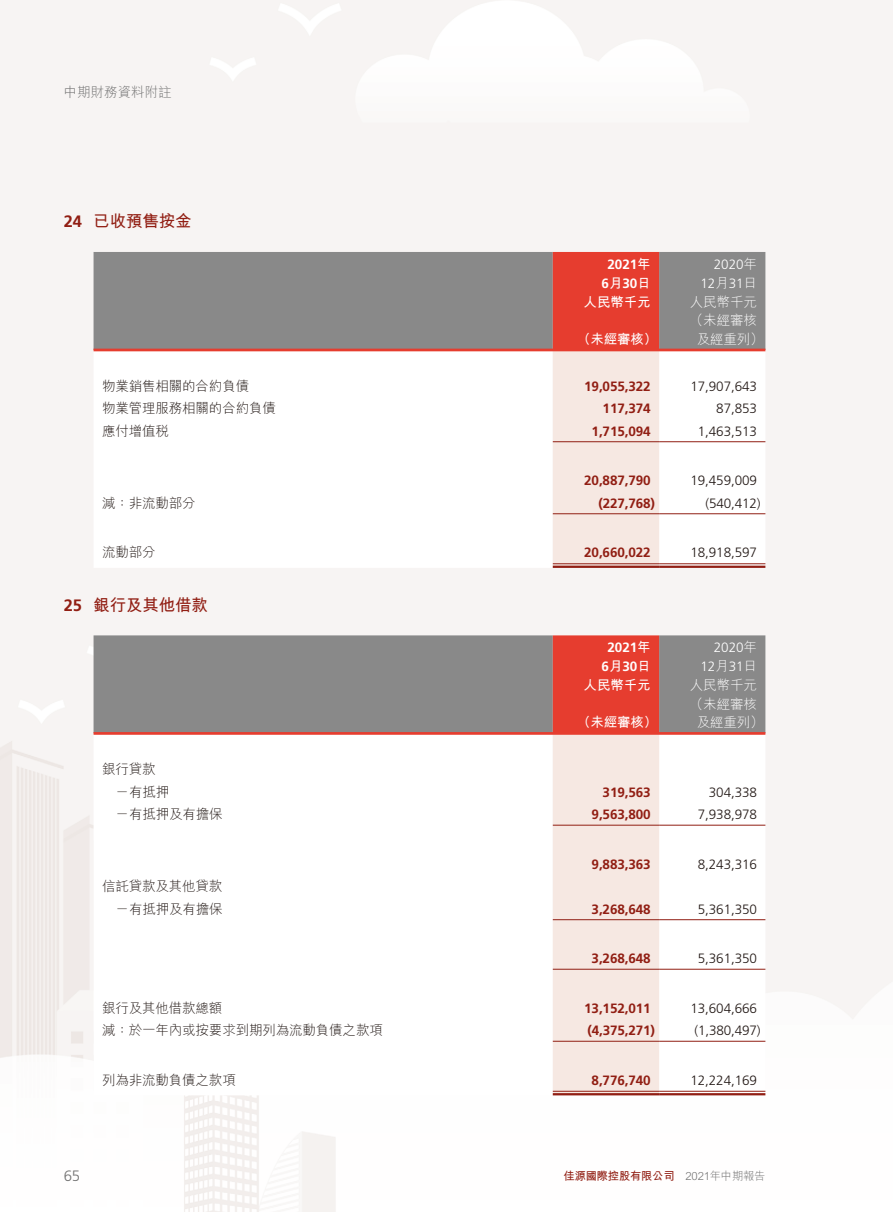
<style>
.page{position:relative;width:893px;height:1212px;background:#fff}
.page>*{position:absolute;margin:0;border:0;box-sizing:border-box;transform-origin:0 0}
.t1{font:16.5px "M Hei HK Bold E Ten B5 H";letter-spacing:-.01em;color:#911e13}
.t2{font:300 15px "Frutiger LT Std";color:#717171}
.t3{font:700 13.5px "Frutiger LT Std";letter-spacing:-.01em;color:#911e13}
.t4{font:300 13.5px "Frutiger LT Std";letter-spacing:-.01em;color:#231916}
.t5{font:13.5px/22.5px "M Hei HK Light E Ten B5 H";letter-spacing:-.01em;color:#231916}
.t6{font:13.5px/18.8px "M Hei HK Light E Ten B5 H";letter-spacing:-.01em;color:#fff;text-align:center}
.t7{font:300 13.5px/18.8px "Frutiger LT Std";letter-spacing:-.01em;color:#fff;text-align:right}
.t8{font:13.5px "M Hei HK Bold E Ten B5 H";letter-spacing:-.01em;color:#fff}
.t9{font:700 13.5px/18.8px "Frutiger LT Std";letter-spacing:-.01em;color:#fff;text-align:center}
.t10{font:13.5px "M Hei HK Light E Ten B5 H";color:#717171}
.t11{font:11.25px "M Hei HK Bold E Ten B5 H";letter-spacing:-.015em;color:#911e13}
.s1{font-family:"Frutiger LT Std";font-weight:700}
.s2{font-family:"M Hei HK Bold E Ten B5 H";font-weight:400}
.s3{font-family:"M Hei HK Light E Ten B5 H";font-weight:400}
.s4{font-family:"M Hei HK Light E Ten B5 H";color:#717171}
</style>
<div class="page">
<img style="left:0;top:0;width:893px;height:1212px">
<div style="left:94px;top:252px;width:671px;height:97px;background:#898989"></div>
<svg style="left:94px;top:351px;width:671px;height:217px"></svg>
<svg style="left:553px;top:252px;width:106px;height:314px;background:#f0b1a8"></svg>
<hr style="left:94px;top:349px;width:671px;height:2px;background:#e63d2f">
<hr style="left:553px;top:441px;width:106px;height:1px;background:#911e13">
<hr style="left:659px;top:441px;width:106px;height:1px;background:#911e13">
<hr style="left:553px;top:513px;width:106px;height:1px;background:#911e13">
<hr style="left:659px;top:513px;width:106px;height:1px;background:#911e13">
<hr style="left:553px;top:563px;width:106px;height:1px;background:#911e13">
<hr style="left:553px;top:566px;width:106px;height:2px;background:#911e13">
<hr style="left:659px;top:563px;width:106px;height:1px;background:#911e13">
<hr style="left:659px;top:566px;width:106px;height:2px;background:#911e13">
<div style="left:94px;top:635px;width:671px;height:97px;background:#898989"></div>
<svg style="left:94px;top:735px;width:671px;height:360px"></svg>
<svg style="left:553px;top:635px;width:106px;height:458px;background:#f2c2bb"></svg>
<hr style="left:94px;top:732px;width:671px;height:3px;background:#e63d2f">
<hr style="left:553px;top:825px;width:106px;height:1px;background:#911e13">
<hr style="left:659px;top:825px;width:106px;height:1px;background:#911e13">
<hr style="left:553px;top:919px;width:106px;height:1px;background:#911e13">
<hr style="left:659px;top:919px;width:106px;height:1px;background:#911e13">
<hr style="left:553px;top:969px;width:106px;height:1px;background:#911e13">
<hr style="left:659px;top:969px;width:106px;height:1px;background:#911e13">
<hr style="left:553px;top:1041px;width:106px;height:1px;background:#911e13">
<hr style="left:659px;top:1041px;width:106px;height:1px;background:#911e13">
<hr style="left:553px;top:1091px;width:106px;height:1px;background:#911e13">
<hr style="left:553px;top:1093px;width:106px;height:2px;background:#911e13">
<hr style="left:659px;top:1091px;width:106px;height:1px;background:#911e13">
<hr style="left:659px;top:1093px;width:106px;height:2px;background:#911e13">
<p class="t10" style="left:64px;top:87px;width:109px">中期財務資料附註</p>
<p class="t1" style="left:64px;top:215px;width:129px"><span class="s1">24</span> 已收預售按金</p>
<p class="t9" style="left:602px;top:256px;width:50px">2021<span class="s2">年<br></span>6<span class="s2">月</span>30<span class="s2">日</span></p>
<p class="t7" style="left:701px;top:256px;width:58px">2020<span class="s3">年<br></span>12<span class="s3">月</span>31<span class="s3">日</span></p>
<p class="t8" style="left:584px;top:296px;width:68px">人民幣千元</p>
<p class="t6" style="left:690px;top:294px;width:68px">人民幣千元</p>
<p class="t8" style="left:577px;top:334px;width:82px">（未經審核）</p>
<p class="t6" style="left:690px;top:313px;width:75px">（未經審核及經重列）</p>
<p class="t5" style="left:102px;top:376px;width:149px">物業銷售相關的合約負債</p>
<p class="t3" style="left:584px;top:380px;width:68px">19,055,322</p>
<p class="t4" style="left:691px;top:380px;width:68px">17,907,643</p>
<p class="t5" style="left:102px;top:399px;width:175px">物業管理服務相關的合約負債</p>
<p class="t3" style="left:603px;top:402px;width:49px">117,374</p>
<p class="t4" style="left:716px;top:402px;width:42px">87,853</p>
<p class="t5" style="left:102px;top:421px;width:68px">應付增值稅</p>
<p class="t3" style="left:592px;top:425px;width:60px">1,715,094</p>
<p class="t4" style="left:698px;top:425px;width:60px">1,463,513</p>
<p class="t3" style="left:584px;top:474px;width:68px">20,887,790</p>
<p class="t4" style="left:691px;top:474px;width:68px">19,459,009</p>
<p class="t5" style="left:102px;top:493px;width:95px">減：非流動部分</p>
<p class="t3" style="left:598px;top:497px;width:58px">(227,768)</p>
<p class="t4" style="left:705px;top:497px;width:57px">(540,412)</p>
<p class="t5" style="left:102px;top:543px;width:55px">流動部分</p>
<p class="t3" style="left:584px;top:546px;width:68px">20,660,022</p>
<p class="t4" style="left:691px;top:546px;width:68px">18,918,597</p>
<p class="t1" style="left:64px;top:598px;width:146px"><span class="s1">25</span> 銀行及其他借款</p>
<p class="t9" style="left:602px;top:639px;width:50px">2021<span class="s2">年<br></span>6<span class="s2">月</span>30<span class="s2">日</span></p>
<p class="t7" style="left:701px;top:639px;width:58px">2020<span class="s3">年<br></span>12<span class="s3">月</span>31<span class="s3">日</span></p>
<p class="t8" style="left:584px;top:680px;width:68px">人民幣千元</p>
<p class="t6" style="left:690px;top:677px;width:68px">人民幣千元</p>
<p class="t8" style="left:577px;top:717px;width:82px">（未經審核）</p>
<p class="t6" style="left:690px;top:696px;width:75px">（未經審核及經重列）</p>
<p class="t5" style="left:116px;top:760px;width:55px;text-indent:-14px">銀行貸款－有抵押</p>
<p class="t3" style="left:603px;top:785px;width:49px">319,563</p>
<p class="t4" style="left:709px;top:785px;width:49px">304,338</p>
<p class="t5" style="left:116px;top:805px;width:109px">－有抵押及有擔保</p>
<p class="t3" style="left:592px;top:808px;width:60px">9,563,800</p>
<p class="t4" style="left:698px;top:808px;width:60px">7,938,978</p>
<p class="t3" style="left:592px;top:857px;width:60px">9,883,363</p>
<p class="t4" style="left:698px;top:857px;width:60px">8,243,316</p>
<p class="t5" style="left:102px;top:877px;width:122px;text-align:right">信託貸款及其他貸款－有抵押及有擔保</p>
<p class="t3" style="left:592px;top:902px;width:60px">3,268,648</p>
<p class="t4" style="left:698px;top:902px;width:60px">5,361,350</p>
<p class="t3" style="left:592px;top:952px;width:60px">3,268,648</p>
<p class="t4" style="left:698px;top:952px;width:60px">5,361,350</p>
<p class="t5" style="left:102px;top:998px;width:122px">銀行及其他借款總額</p>
<p class="t3" style="left:584px;top:1002px;width:68px">13,152,011</p>
<p class="t4" style="left:691px;top:1002px;width:68px">13,604,666</p>
<p class="t5" style="left:102px;top:1021px;width:282px">減：於一年內或按要求到期列為流動負債之款項</p>
<p class="t3" style="left:587px;top:1024px;width:69px">(4,375,271)</p>
<p class="t4" style="left:694px;top:1024px;width:68px">(1,380,497)</p>
<p class="t5" style="left:102px;top:1070px;width:135px">列為非流動負債之款項</p>
<p class="t3" style="left:592px;top:1074px;width:60px">8,776,740</p>
<p class="t4" style="left:691px;top:1074px;width:68px">12,224,169</p>
<p class="t2" style="left:64px;top:1168px;width:18px">65</p>
<p class="t11" style="left:564px;top:1172px;width:203px">佳源國際控股有限公司 <span class="s4">2021年中期報告</span></p>
</div>
